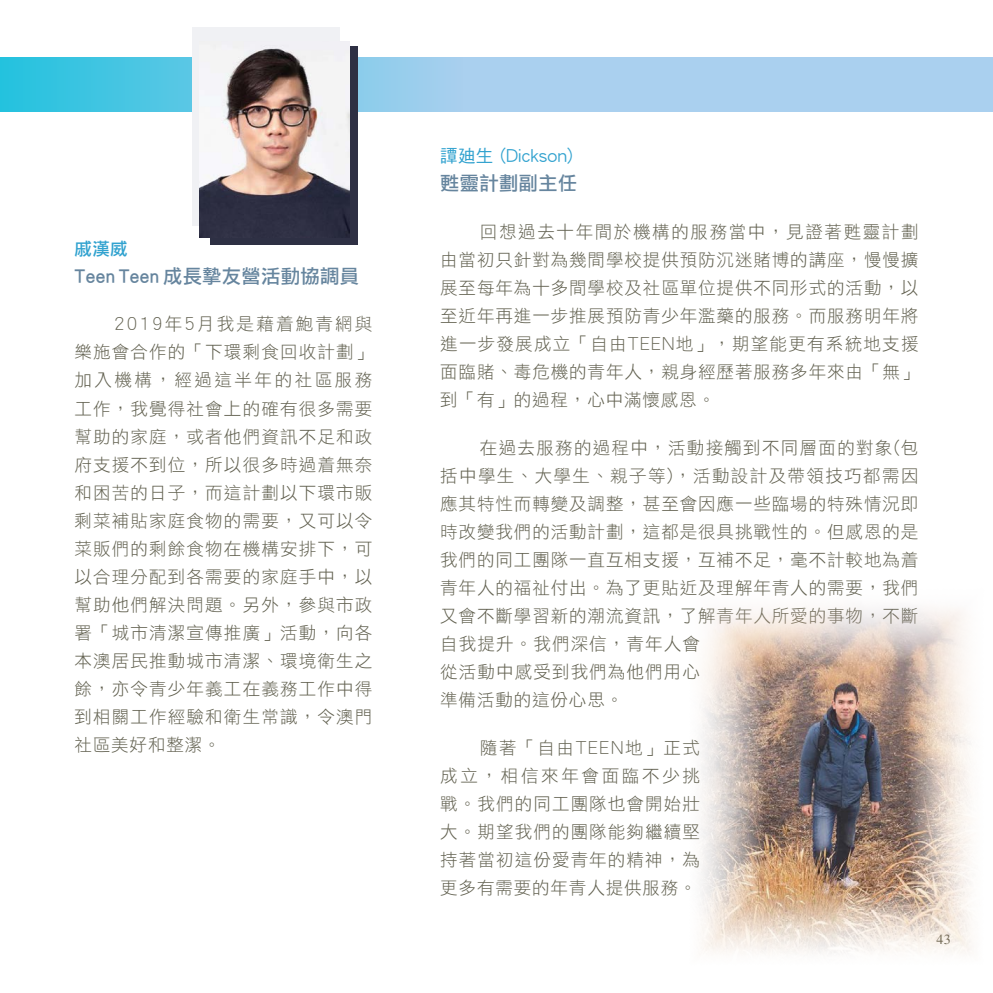
<style>
.page{position:relative;width:993px;height:993px;background:#fff}
.page>*{position:absolute;margin:0;border:0;box-sizing:border-box;transform-origin:0 0}
.t1{font:19.25px "DF Li Hei HK W5";letter-spacing:.02em;color:#66859e}
.t2{font:17.5px/28px "DF Hei HK W3";letter-spacing:.05em;color:#61604f;text-align:justify}
.t3{font:17.5px "DF Hei HK W5";letter-spacing:.02em;color:#31a2cf}
.t4{font:17.5px "DF Li Hei HK W5";color:#31a2cf}
.t5{font:14px "Free Serif";color:#61604f}
</style>
<div class="page">
<svg style="left:0;top:58px;width:992px;height:54px;background:#8ecceb"></svg>
<div style="left:210px;top:46px;width:147px;height:198px;background:#2e3044"></div>
<div style="left:192px;top:27px;width:147px;height:198px;background:#f0f1f4"></div>
<img style="left:199px;top:42px;width:151px;height:195px">
<img style="left:700px;top:608px;width:271px;height:346px">
<p class="t4" style="left:74px;top:239px;width:55px">戚漢威</p>
<p class="t1" style="left:74px;top:265px;width:286px">Teen Teen 成長摯友營活動協調員</p>
<p class="t2" style="left:74px;top:310px;width:299px;text-indent:40px">2019年5月我是藉着鮑青網與樂施會合作的「下環剩食回收計劃」加入機構，經過這半年的社區服務工作，我覺得社會上的確有很多需要幫助的家庭，或者他們資訊不足和政府支援不到位，所以很多時過着無奈和困苦的日子，而這計劃以下環市販剩菜補貼家庭食物的需要，又可以令菜販們的剩餘食物在機構安排下，可以合理分配到各需要的家庭手中，以幫助他們解決問題。另外，參與市政署「城市清潔宣傳推廣」活動，向各本澳居民推動城市清潔、環境衛生之餘，亦令青少年義工在義務工作中得到相關工作經驗和衛生常識，令澳門社區美好和整潔。</p>
<p class="t3" style="left:440px;top:146px;width:134px">譚廸生 (Dickson)</p>
<p class="t1" style="left:440px;top:173px;width:139px">甦靈計劃副主任</p>
<p class="t2" style="left:440px;top:217px;width:479px;text-indent:40px">回想過去十年間於機構的服務當中，見證著甦靈計劃由當初只針對為幾間學校提供預防沉迷賭博的講座，慢慢擴展至每年為十多間學校及社區單位提供不同形式的活動，以至近年再進一步推展預防青少年濫藥的服務。而服務明年將進一步發展成立「自由TEEN地」，期望能更有系統地支援面臨賭、毒危機的青年人，親身經歷著服務多年來由「無」到「有」的過程，心中滿懷感恩。</p>
<p class="t2" style="left:440px;top:433px;width:479px;text-align:left;text-indent:40px">在過去服務的過程中，活動接觸到不同層面的對象(包括中學生、大學生、親子等)，活動設計及帶領技巧都需因應其特性而轉變及調整，甚至會因應一些臨場的特殊情況即時改變我們的活動計劃，這都是很具挑戰性的。但感恩的是我們的同工團隊一直互相支援，互補不足，毫不計較地為着青年人的福祉付出。為了更貼近及理解年青人的需要，我們又會不斷學習新的潮流資訊，了解青年人所愛的事物，不斷自我提升。我們深信，青年人會<br>從活動中感受到我們為他們用心<br>準備活動的這份心思。</p>
<p class="t2" style="left:440px;top:733px;width:261px;text-indent:40px">隨著「自由TEEN地」正式成立，相信來年會面臨不少挑戰。我們的同工團隊也會開始壯大。期望我們的團隊能夠繼續堅持著當初這份愛青年的精神，為更多有需要的年青人提供服務。</p>
<p class="t5" style="left:936px;top:930px;width:16px">43</p>
</div>
